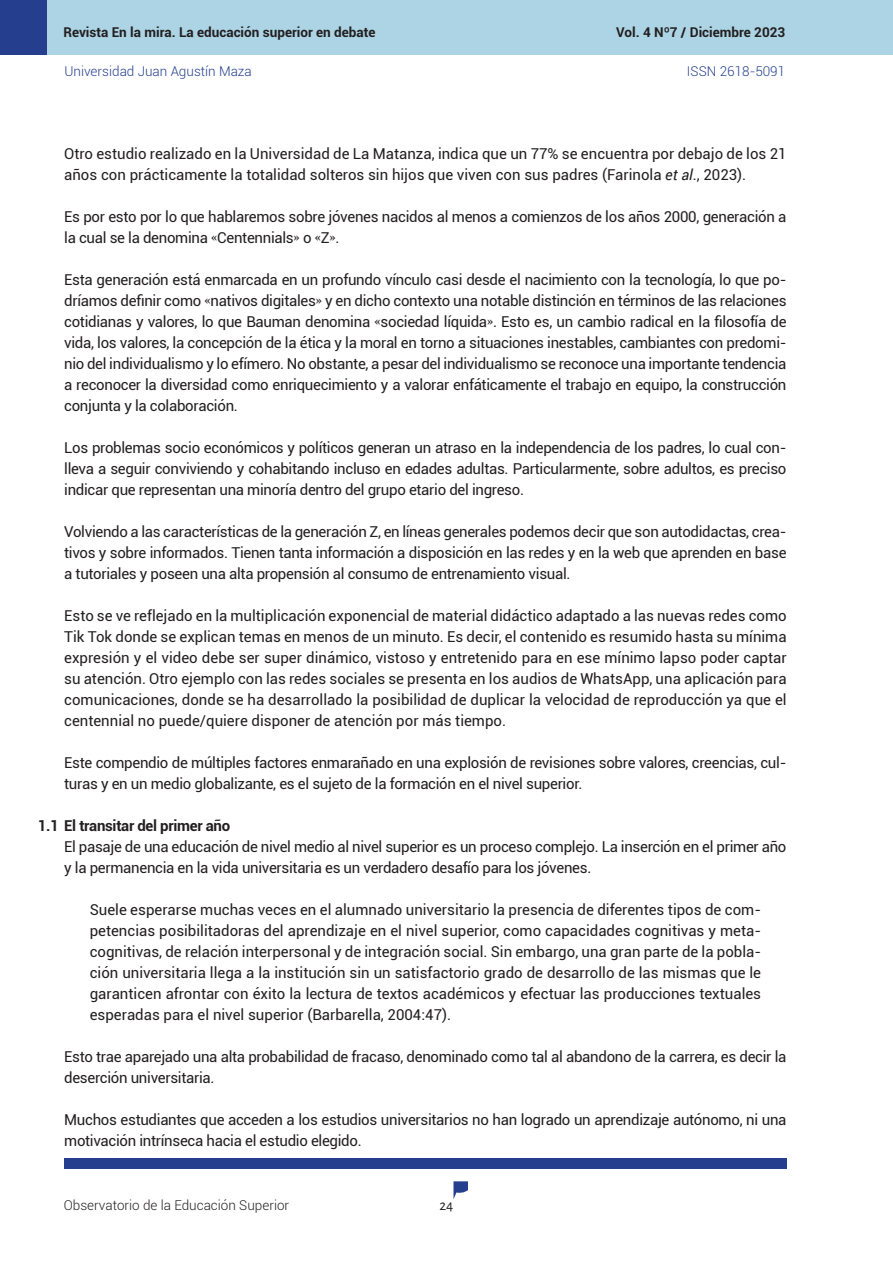
<style>
.page{position:relative;width:893px;height:1263px;background:#fff}
.page>*{position:absolute;margin:0;border:0;box-sizing:border-box;transform-origin:0 0}
.Txt_base{font:15px/21px "Roboto";letter-spacing:-.02em;color:#231f20}
.Citas{font:15px/21px "Roboto";color:#231f20;text-align:justify}
.Txt_base-2{font:15px/21px "Roboto";color:#231f20}
.Txt_base-3{font:700 15px "Roboto";letter-spacing:-.02em;color:#231f20}
.t1{font:15px "Alegreya Sans";color:#231f20}
.t2{font:700 13.5px "Roboto";color:#231f20}
.t3{font:300 13.5px "Roboto";color:#253f8e}
.t4{font:300 13.5px "Roboto";color:#231f20}
.s1{font-style:italic}
.s2{font-family:"Adobe Caslon Pro"}
</style>
<div class="page">
<svg style="left:453px;top:1181px;width:15px;height:18px"></svg>
<div style="left:47px;top:0;width:846px;height:54px;background:#acd4e5"></div>
<div style="left:0;top:0;width:47px;height:54px;background:#253f8e"></div>
<div style="left:64px;top:1158px;width:723px;height:10px;background:#253f8e"></div>
<p class="t2" style="left:63px;top:23px;width:314px">Revista En la mira. La educación superior en debate</p>
<p class="t3" style="left:64px;top:61px;width:189px">Universidad Juan Agustín Maza</p>
<p class="t3" style="left:687px;top:61px;width:100px">ISSN 2618-5091</p>
<p class="t2" style="left:616px;top:23px;width:171px">Vol. 4 Nº7 / Diciembre 2023</p>
<p class="Txt_base-2" style="left:64px;top:142px;width:724px">Otro estudio realizado en la Universidad de La Matanza, indica que un 77% se encuentra por debajo de los 21 años con prácticamente la totalidad solteros sin hijos que viven con sus padres (Farinola <span class="s1">et al</span>., 2023).</p>
<p class="Txt_base" style="left:64px;top:205px;width:724px">Es por esto por lo que hablaremos sobre jóvenes nacidos al menos a comienzos de los años 2000, generación a la cual se la denomina <span class="s2">«</span>Centennials<span class="s2">»</span> o <span class="s2">«</span>Z<span class="s2">»</span>.</p>
<p class="Txt_base" style="left:64px;top:268px;width:724px;text-align:justify">Esta generación está enmarcada en un profundo vínculo casi desde el nacimiento con la tecnología, lo que po&shy;dríamos definir como <span class="s2">«</span>nativos digitales<span class="s2">»</span> y en dicho contexto una notable distinción en términos de las relaciones cotidianas y valores, lo que Bauman denomina <span class="s2">«</span>sociedad líquida<span class="s2">»</span>. Esto es, un cambio radical en la filosofía de vida, los valores, la concepción de la ética y la moral en torno a situaciones inestables, cambiantes con predomi&shy;nio del individualismo y lo efímero. No obstante, a pesar del individualismo se reconoce una importante tendencia a reconocer la diversidad como enriquecimiento y a valorar enfáticamente el trabajo en equipo, la construcción conjunta y la colaboración.</p>
<p class="Txt_base" style="left:64px;top:436px;width:724px;text-align:justify">Los problemas socio económicos y políticos generan un atraso en la independencia de los padres, lo cual con&shy;lleva a seguir conviviendo y cohabitando incluso en edades adultas. Particularmente, sobre adultos, es preciso indicar que representan una minoría dentro del grupo etario del ingreso.</p>
<p class="Txt_base" style="left:64px;top:520px;width:724px;text-align:justify">Volviendo a las características de la generación Z, en líneas generales podemos decir que son autodidactas, crea&shy;tivos y sobre informados. Tienen tanta información a disposición en las redes y en la web que aprenden en base a tutoriales y poseen una alta propensión al consumo de entrenamiento visual.</p>
<p class="Txt_base" style="left:64px;top:604px;width:724px;text-align:justify">Esto se ve reflejado en la multiplicación exponencial de material didáctico adaptado a las nuevas redes como Tik Tok donde se explican temas en menos de un minuto. Es decir, el contenido es resumido hasta su mínima expresión y el video debe ser super dinámico, vistoso y entretenido para en ese mínimo lapso poder captar su atención. Otro ejemplo con las redes sociales se presenta en los audios de WhatsApp, una aplicación para comunicaciones, donde se ha desarrollado la posibilidad de duplicar la velocidad de reproducción ya que el centennial no puede/quiere disponer de atención por más tiempo.</p>
<p class="Txt_base" style="left:64px;top:751px;width:724px">Este compendio de múltiples factores enmarañado en una explosión de revisiones sobre valores, creencias, cul&shy;turas y en un medio globalizante, es el sujeto de la formación en el nivel superior.</p>
<p class="Txt_base-3" style="left:38px;top:815px;width:194px">1.1 El transitar del primer año</p>
<p class="Txt_base" style="left:64px;top:835px;width:724px">El pasaje de una educación de nivel medio al nivel superior es un proceso complejo. La inserción en el primer año y la permanencia en la vida universitaria es un verdadero desafío para los jóvenes.</p>
<p class="Citas" style="left:90px;top:898px;width:673px">Suele esperarse muchas veces en el alumnado universitario la presencia de diferentes tipos de com&shy;petencias posibilitadoras del aprendizaje en el nivel superior, como capacidades cognitivas y meta&shy;cognitivas, de relación interpersonal y de integración social. Sin embargo, una gran parte de la pobla&shy;ción universitaria llega a la institución sin un satisfactorio grado de desarrollo de las mismas que le garanticen afrontar con éxito la lectura de textos académicos y efectuar las producciones textuales esperadas para el nivel superior (Barbarella, 2004:47).</p>
<p class="Txt_base" style="left:64px;top:1045px;width:724px">Esto trae aparejado una alta probabilidad de fracaso, denominado como tal al abandono de la carrera, es decir la deserción universitaria.</p>
<p class="Txt_base" style="left:64px;top:1108px;width:724px">Muchos estudiantes que acceden a los estudios universitarios no han logrado un aprendizaje autónomo, ni una motivación intrínseca hacia el estudio elegido.</p>
<p class="t4" style="left:64px;top:1196px;width:227px">Observatorio de la Educación Superior</p>
<p class="t1" style="left:439px;top:1195px;width:16px">24</p>
</div>
